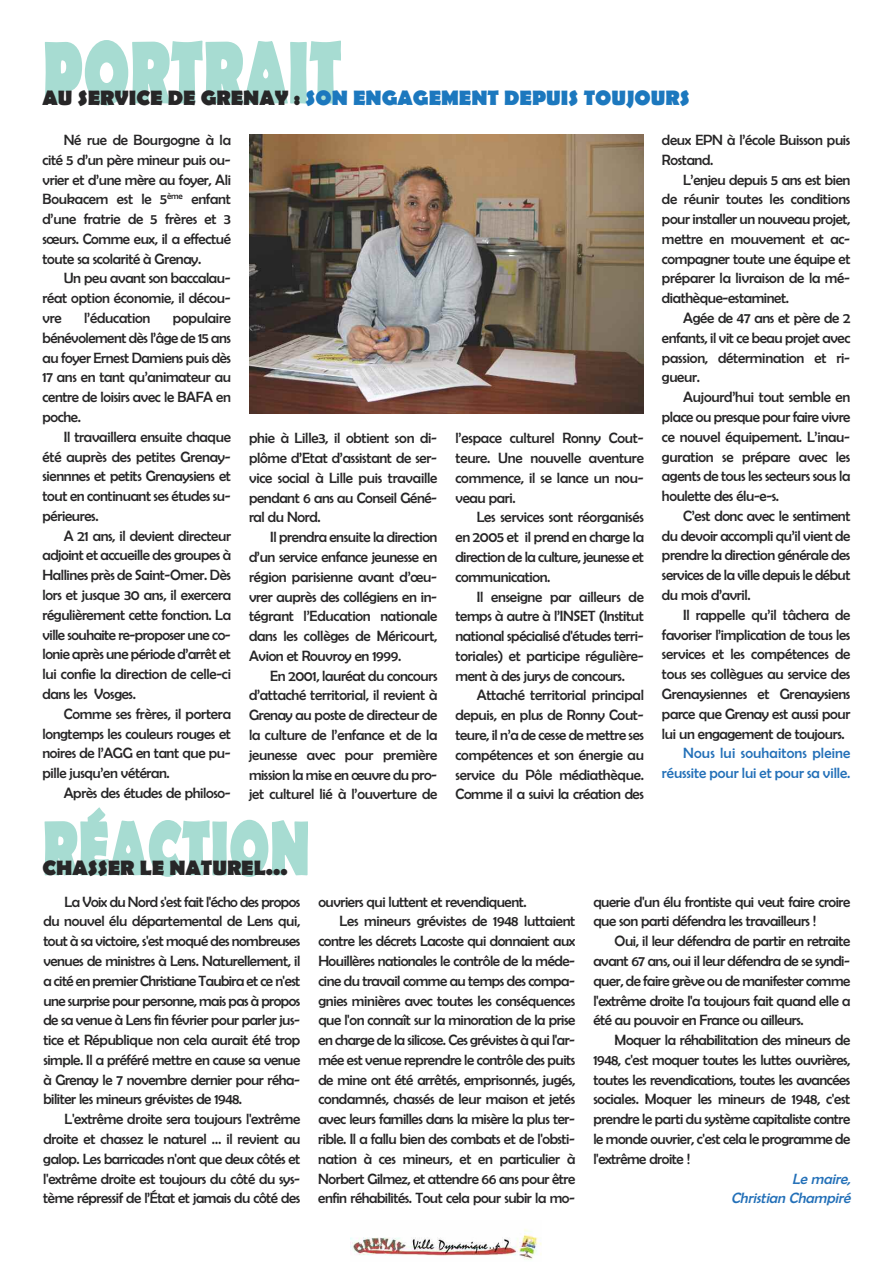
<style>
.page{position:relative;width:893px;height:1263px;background:#fff}
.page>*{position:absolute;margin:0;border:0;box-sizing:border-box;transform-origin:0 0}
.t1{font:700 21px "Berlin Sans FB";color:#1c78be}
.t2{font:700 21px "Berlin Sans FB";color:#272627}
.t3{font:15px/19.8px "Berlin Sans FB";letter-spacing:-.025em;color:#272627;text-align:justify}
.t4{font:15px/19.8px "Berlin Sans FB";letter-spacing:-.005em;color:#2370b8;text-align:right}
.t5{font:italic 15px/19.8px "Berlin Sans FB";color:#2370b8;text-align:right}
.s1{color:#272627}
</style>
<div class="page">
<img style="left:351px;top:1229px;width:191px;height:31px">
<svg style="left:45px;top:807px;width:165px;height:70px"></svg>
<svg style="left:45px;top:40px;width:243px;height:65px"></svg>
<img style="left:249px;top:134px;width:394px;height:280px">
<h1 class="t1" style="left:43px;top:85px;width:649px"><span class="s1">AU SERVICE DE GRENAY :</span> SON ENGAGEMENT DEPUIS TOUJOURS</h1>
<p class="t3" style="left:43px;top:130px;width:190px;text-indent:21px">Né rue de Bourgogne à la cité 5 d’un père mineur puis ou&shy;vrier et d’une mère au foyer, Ali Boukacem est le 5<sup>ème</sup> enfant d’une fratrie de 5 frères et 3 sœurs. Comme eux, il a effectué toute sa scolarité à Grenay.</p>
<p class="t3" style="left:43px;top:268px;width:190px;text-indent:21px">Un peu avant son baccalau&shy;réat option économie, il décou&shy;vre</p>
<p class="t3" style="left:84px;top:308px;width:68px">l’éducation</p>
<p class="t3" style="left:43px;top:308px;width:190px;text-indent:130px">populaire bénévolement dès l’âge de 15 ans au foyer Ernest Damiens puis dès 17 ans en tant qu’animateur au centre de loisirs avec le BAFA en poche.</p>
<p class="t3" style="left:43px;top:427px;width:190px;text-indent:21px">Il travaillera ensuite chaque été auprès des petites Grenay&shy;siennnes et petits Grenaysiens et tout en continuant ses études su&shy;périeures.</p>
<p class="t3" style="left:43px;top:526px;width:190px;text-indent:21px">A 21 ans, il devient directeur adjoint et accueille des groupes à Hallines près de Saint-Omer. Dès lors et jusque 30 ans, il exercera régulièrement cette fonction. La ville souhaite re-proposer une co&shy;lonie après une période d’arrêt et lui confie la direction de celle-ci dans les Vosges.</p>
<p class="t3" style="left:43px;top:704px;width:190px;text-indent:21px">Comme ses frères, il portera longtemps les couleurs rouges et noires de l’AGG en tant que pu&shy;pille jusqu’en vétéran.</p>
<p class="t3" style="left:64px;top:783px;width:168px">Après des études de philoso-</p>
<p class="t3" style="left:249px;top:428px;width:190px">phie à Lille3, il obtient son di&shy;plôme d’Etat d’assistant de ser&shy;vice social à Lille puis travaille pendant 6 ans au Conseil Géné&shy;ral du Nord.</p>
<p class="t3" style="left:249px;top:527px;width:190px;text-indent:21px">Il prendra ensuite la direction d’un service enfance jeunesse en région parisienne avant d’œu&shy;vrer auprès des collégiens en in&shy;tégrant l’Education nationale dans les collèges de Méricourt, Avion et Rouvroy en 1999.</p>
<p class="t3" style="left:249px;top:666px;width:190px;text-indent:21px">En 2001, lauréat du concours d’attaché territorial, il revient à Grenay au poste de directeur de la culture de l’enfance et de la jeunesse avec pour première mission la mise en œuvre du pro&shy;jet culturel lié à l’ouverture de</p>
<p class="t3" style="left:455px;top:428px;width:190px">l’espace culturel Ronny Cout&shy;teure. Une nouvelle aventure commence, il se lance un nou&shy;veau pari.</p>
<p class="t3" style="left:455px;top:507px;width:190px;text-indent:21px">Les services sont réorganisés en 2005 et il prend en charge la direction de la culture, jeunesse et communication.</p>
<p class="t3" style="left:455px;top:586px;width:190px;text-indent:21px">Il enseigne par ailleurs de temps à autre à l’INSET (Institut national spécialisé d'études terri&shy;toriales) et participe régulière&shy;ment à des jurys de concours.</p>
<p class="t3" style="left:455px;top:685px;width:190px;text-indent:21px">Attaché territorial principal depuis, en plus de Ronny Cout&shy;teure, il n’a de cesse de mettre ses compétences et son énergie au service du Pôle médiathèque.<br>Comme il a suivi la création des</p>
<p class="t3" style="left:662px;top:130px;width:190px">deux EPN à l’école Buisson puis<br>Rostand.</p>
<p class="t3" style="left:662px;top:169px;width:190px;text-indent:21px">L’enjeu depuis 5 ans est bien de réunir toutes les conditions pour installer un nouveau projet, mettre en mouvement et ac&shy;compagner toute une équipe et préparer la livraison de la mé&shy;diathèque-estaminet.</p>
<p class="t3" style="left:662px;top:308px;width:190px;text-indent:21px">Agée de 47 ans et père de 2 enfants, il vit ce beau projet avec passion, détermination et ri&shy;gueur.</p>
<p class="t3" style="left:662px;top:387px;width:190px;text-indent:21px">Aujourd’hui tout semble en place ou presque pour faire vivre ce nouvel équipement. L’inau&shy;guration se prépare avec les agents de tous les secteurs sous la houlette des élu-e-s.</p>
<p class="t3" style="left:662px;top:506px;width:190px;text-indent:21px">C’est donc avec le sentiment du devoir accompli qu’il vient de prendre la direction générale des services de la ville depuis le début du mois d’avril.</p>
<p class="t3" style="left:662px;top:605px;width:190px;text-indent:21px">Il rappelle qu’il tâchera de favoriser l’implication de tous les services et les compétences de tous ses collègues au service des Grenaysiennes et Grenaysiens parce que Grenay est aussi pour lui un engagement de toujours.</p>
<p class="t4" style="left:662px;top:743px;width:190px">Nous lui souhaitons pleine réussite pour lui et pour sa ville.</p>
<h1 class="t2" style="left:43px;top:856px;width:247px">CHASSER LE NATUREL...</h1>
<p class="t3" style="left:43px;top:891px;width:259px;text-indent:21px">La Voix du Nord s'est fait l'écho des propos du nouvel élu départemental de Lens qui, tout à sa victoire, s'est moqué des nombreuses venues de ministres à Lens. Naturellement, il a cité en premier Christiane Taubira et ce n'est une surprise pour personne, mais pas à propos de sa venue à Lens fin février pour parler jus&shy;tice et République non cela aurait été trop simple. Il a préféré mettre en cause sa venue à Grenay le 7 novembre dernier pour réha&shy;biliter les mineurs grévistes de 1948.</p>
<p class="t3" style="left:43px;top:1109px;width:259px;text-indent:21px">L'extrême droite sera toujours l'extrême droite et chassez le naturel … il revient au galop. Les barricades n'ont que deux côtés et l'extrême droite est toujours du côté du sys&shy;tème répressif de l’État et jamais du côté des</p>
<p class="t3" style="left:318px;top:891px;width:210px">ouvriers qui luttent et revendiquent.</p>
<p class="t3" style="left:340px;top:911px;width:237px">Les mineurs grévistes de 1948 luttaient</p>
<p class="t3" style="left:318px;top:931px;width:259px">contre les décrets Lacoste qui donnaient aux</p>
<p class="t3" style="left:318px;top:951px;width:258px">Houillères nationales le contrôle de la méde-</p>
<p class="t3" style="left:318px;top:971px;width:258px">cine du travail comme au temps des compa-</p>
<p class="t3" style="left:318px;top:990px;width:259px">gnies minières avec toutes les conséquences</p>
<p class="t3" style="left:318px;top:1010px;width:259px">que l'on connaît sur la minoration de la prise</p>
<p class="t3" style="left:318px;top:1030px;width:258px">en charge de la silicose. Ces grévistes à qui l'ar-</p>
<p class="t3" style="left:318px;top:1050px;width:259px">mée est venue reprendre le contrôle des puits</p>
<p class="t3" style="left:318px;top:1069px;width:259px">de mine ont été arrêtés, emprisonnés, jugés,</p>
<p class="t3" style="left:318px;top:1089px;width:259px">condamnés, chassés de leur maison et jetés</p>
<p class="t3" style="left:318px;top:1109px;width:258px">avec leurs familles dans la misère la plus ter-</p>
<p class="t3" style="left:318px;top:1129px;width:258px">rible. Il a fallu bien des combats et de l'obsti-</p>
<p class="t3" style="left:318px;top:1149px;width:259px">nation à ces mineurs, et en particulier à</p>
<p class="t3" style="left:318px;top:1168px;width:259px">Norbert Gilmez, et attendre 66 ans pour être</p>
<p class="t3" style="left:318px;top:1188px;width:258px">enfin réhabilités. Tout cela pour subir la mo-</p>
<p class="t3" style="left:593px;top:891px;width:259px">querie d'un élu frontiste qui veut faire croire que son parti défendra les travailleurs !</p>
<p class="t3" style="left:593px;top:931px;width:259px;text-indent:21px">Oui, il leur défendra de partir en retraite avant 67 ans, oui il leur défendra de se syndi&shy;quer, de faire grève ou de manifester comme l'extrême droite l'a toujours fait quand elle a été au pouvoir en France ou ailleurs.</p>
<p class="t3" style="left:593px;top:1030px;width:259px;text-indent:21px">Moquer la réhabilitation des mineurs de 1948, c'est moquer toutes les luttes ouvrières, toutes les revendications, toutes les avancées sociales. Moquer les mineurs de 1948, c'est prendre le parti du système capitaliste contre le monde ouvrier, c'est cela le programme de l'extrême droite !</p>
<p class="t5" style="left:731px;top:1168px;width:124px">Le maire,<br>Christian Champiré</p>
</div>
